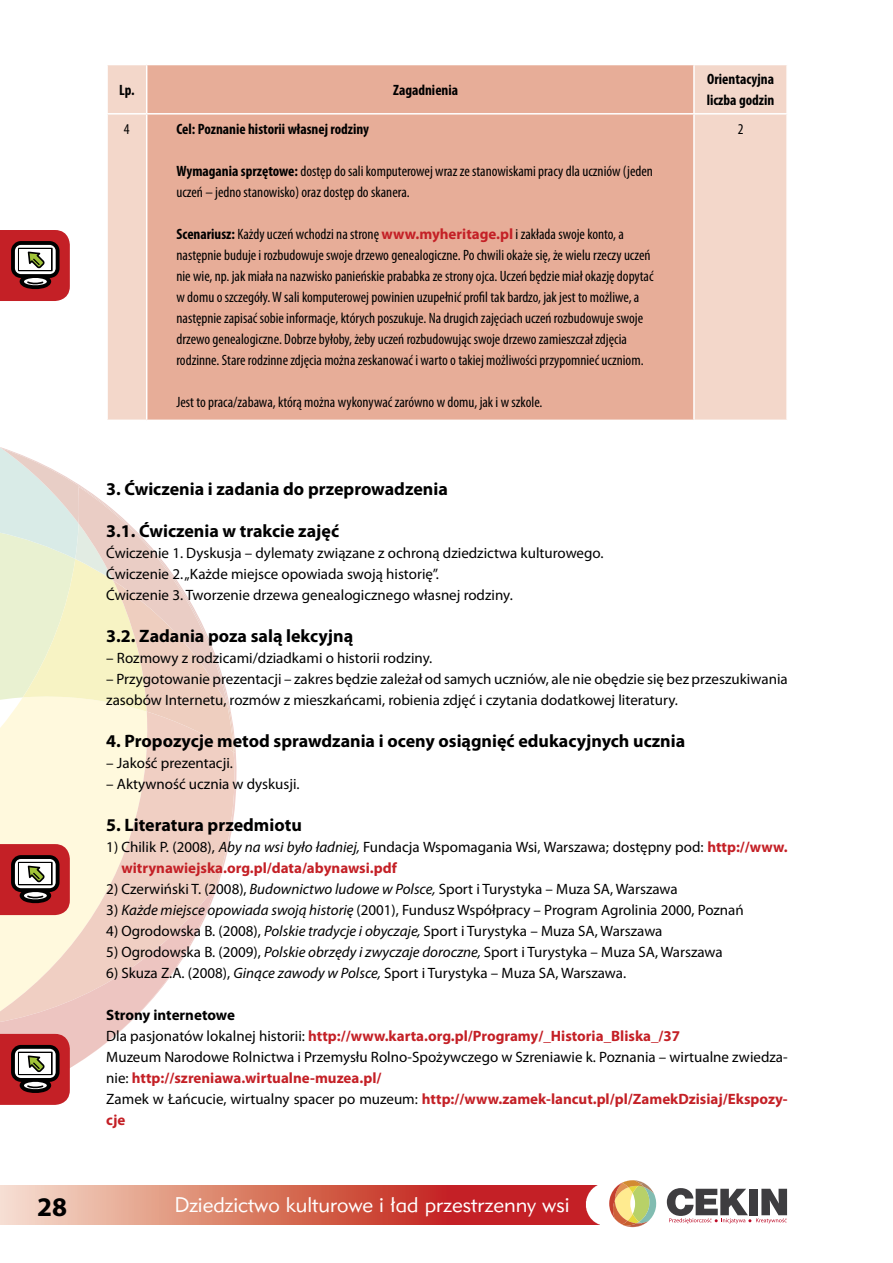
<style>
.page{position:relative;width:893px;height:1263px;background:#fff}
.page>*{position:absolute;margin:0;border:0;box-sizing:border-box;transform-origin:0 0}
.t1{font:700 27px "Myriad Pro";color:#000}
.t2{font:21px "Geometr 415 Lt PL Light A";color:#fff}
.level_1{font:700 18px "Myriad Pro";color:#000}
.level_1_1{font:700 18px "Myriad Pro";color:#000}
.tekst_normal{font:15px/21px "Myriad Pro";color:#000}
.Normalny{font:condensed 15px/21px "Myriad Pro";color:#000}
.tekst_normal-2{font:700 15px/21px "Myriad Pro";color:#c42026}
.level_1_1_1{font:15px "Myriad Pro";color:#000}
.List_Paragraph{font:700 condensed 15px/21px "Myriad Pro";color:#000}
.Normalny-2{font:700 condensed 15px "Myriad Pro";color:#000}
.tekst_normal-3{font:700 15px "Myriad Pro";letter-spacing:-.005em;color:#000}
.List_Paragraph-2{font:condensed 15px "Myriad Pro";color:#000}
.s1{font-weight:700}
.s2{font-weight:700;font-stretch:normal;color:#c42026}
.s3{font-style:italic}
.s4{font-weight:700;color:#c42026}
.s5{font-weight:400;color:#000}
</style>
<div class="page">
<svg style="left:609px;top:1180px;width:47px;height:47px"></svg>
<svg style="left:667px;top:1188px;width:120px;height:35px"></svg>
<img style="left:0;top:1186px;width:600px;height:39px">
<div style="left:108px;top:65px;width:678px;height:355px;background:#f3d7ca"></div>
<div style="left:147px;top:65px;width:546px;height:355px;background:#e7ad98"></div>
<hr style="left:106px;top:113px;width:41px;height:2px;background:#fff">
<hr style="left:694px;top:113px;width:94px;height:2px;background:#fff">
<hr style="left:147px;top:113px;width:547px;height:2px;background:#fff">
<hr style="left:146px;top:65px;width:1px;height:48px;background:#fff">
<hr style="left:693px;top:65px;width:2px;height:48px;background:#fff">
<hr style="left:146px;top:115px;width:1px;height:305px;background:#fff">
<hr style="left:693px;top:115px;width:2px;height:305px;background:#fff">
<svg style="left:0;top:230px;width:70px;height:71px"></svg>
<svg style="left:0;top:447px;width:235px;height:658px"></svg>
<p class="List_Paragraph" style="left:119px;top:79px;width:17px">Lp.</p>
<p class="List_Paragraph" style="left:393px;top:79px;width:66px">Zagadnienia</p>
<p class="List_Paragraph" style="left:707px;top:68px;width:69px">Orientacyjna liczba godzin</p>
<p class="List_Paragraph-2" style="left:124px;top:120px;width:7px">4</p>
<p class="Normalny-2" style="left:176px;top:119px;width:194px">Cel: Poznanie historii własnej rodziny</p>
<p class="Normalny" style="left:176px;top:160px;width:478px"><span class="s1">Wymagania sprzętowe:</span> dostęp do sali komputerowej wraz ze stanowiskami pracy dla uczniów (jeden uczeń – jedno stanowisko) oraz dostęp do skanera.</p>
<p class="Normalny" style="left:176px;top:223px;width:479px"><span class="s1">Scenariusz:</span> Każdy uczeń wchodzi na stronę <span class="s2">www.myheritage.pl</span> i zakłada swoje konto, a następnie buduje i rozbudowuje swoje drzewo genealogiczne. Po chwili okaże się, że wielu rzeczy uczeń nie wie, np. jak miała na nazwisko panieńskie prababka ze strony ojca. Uczeń będzie miał okazję dopytać w domu o szczegóły.W sali komputerowej powinien uzupełnić profil tak bardzo, jak jest to możliwe, a następnie zapisać sobie informacje, których poszukuje. Na drugich zajęciach uczeń rozbudowuje swoje drzewo genealogiczne. Dobrze byłoby, żeby uczeń rozbudowując swoje drzewo zamieszczał zdjęcia rodzinne. Stare rodzinne zdjęcia można zeskanować i warto o takiej możliwości przypomnieć uczniom.</p>
<p class="Normalny" style="left:176px;top:391px;width:368px">Jest to praca/zabawa, którą można wykonywać zarówno w domu, jak i w szkole.</p>
<p class="List_Paragraph-2" style="left:738px;top:120px;width:7px">2</p>
<p class="level_1" style="left:106px;top:477px;width:343px">3. Ćwiczenia i zadania do przeprowadzenia</p>
<p class="level_1_1" style="left:106px;top:519px;width:234px">3.1. Ćwiczenia w trakcie zajęć</p>
<p class="level_1_1_1" style="left:106px;top:544px;width:499px">Ćwiczenie 1. Dyskusja – dylematy związane z ochroną dziedzictwa kulturowego.</p>
<p class="level_1_1_1" style="left:106px;top:565px;width:334px">Ćwiczenie 2.„Każde miejsce opowiada swoją historię”.</p>
<p class="level_1_1_1" style="left:106px;top:586px;width:408px">Ćwiczenie 3. Tworzenie drzewa genealogicznego własnej rodziny.</p>
<p class="level_1_1" style="left:106px;top:624px;width:248px">3.2. Zadania poza salą lekcyjną</p>
<p class="tekst_normal" style="left:106px;top:647px;width:327px">– Rozmowy z rodzicami/dziadkami o historii rodziny.</p>
<p class="tekst_normal" style="left:106px;top:668px;width:683px">– Przygotowanie prezentacji – zakres będzie zależał od samych uczniów, ale nie obędzie się bez przeszukiwania zasobów Internetu, rozmów z mieszkańcami, robienia zdjęć i czytania dodatkowej literatury.</p>
<p class="level_1" style="left:106px;top:729px;width:580px">4. Propozycje metod sprawdzania i oceny osiągnięć edukacyjnych ucznia</p>
<p class="tekst_normal" style="left:106px;top:752px;width:128px">– Jakość prezentacji.</p>
<p class="tekst_normal" style="left:106px;top:773px;width:195px">– Aktywność ucznia w dyskusji.</p>
<p class="level_1" style="left:106px;top:813px;width:197px">5. Literatura przedmiotu</p>
<p class="tekst_normal" style="left:121px;top:836px;width:668px;text-indent:-15px">1) Chilik P. (2008), <span class="s3">Aby na wsi było ładniej,</span> Fundacja Wspomagania Wsi, Warszawa; dostępny pod: <span class="s4">http://www. witrynawiejska.org.pl/data/abynawsi.pdf</span></p>
<p class="tekst_normal" style="left:106px;top:878px;width:573px">2) Czerwiński T. (2008), <span class="s3">Budownictwo ludowe w Polsce,</span> Sport i Turystyka – Muza SA, Warszawa</p>
<p class="tekst_normal" style="left:106px;top:899px;width:639px">3) <span class="s3">Każde miejsce opowiada swoją historię</span> (2001), Fundusz Współpracy – Program Agrolinia 2000, Poznań</p>
<p class="tekst_normal" style="left:106px;top:920px;width:558px">4) Ogrodowska B. (2008), <span class="s3">Polskie tradycje i obyczaje,</span> Sport i Turystyka – Muza SA, Warszawa</p>
<p class="tekst_normal" style="left:106px;top:941px;width:618px">5) Ogrodowska B. (2009), <span class="s3">Polskie obrzędy i zwyczaje doroczne,</span> Sport i Turystyka – Muza SA, Warszawa</p>
<p class="tekst_normal" style="left:106px;top:962px;width:521px">6) Skuza Z.A. (2008), <span class="s3">Ginące zawody w Polsce,</span> Sport i Turystyka – Muza SA, Warszawa.</p>
<p class="tekst_normal-3" style="left:106px;top:1005px;width:130px">Strony internetowe</p>
<p class="tekst_normal-2" style="left:106px;top:1025px;width:575px"><span class="s5">Dla pasjonatów lokalnej historii:</span> http://www.karta.org.pl/Programy/_Historia_Bliska_/37</p>
<p class="tekst_normal" style="left:106px;top:1046px;width:683px">Muzeum Narodowe Rolnictwa i Przemysłu Rolno-Spożywczego w Szreniawie k. Poznania – wirtualne zwiedza&shy;nie: <span class="s4">http://szreniawa.wirtualne-muzea.pl/</span></p>
<p class="tekst_normal-2" style="left:106px;top:1088px;width:683px"><span class="s5">Zamek w Łańcucie, wirtualny spacer po muzeum:</span> http://www.zamek-lancut.pl/pl/ZamekDzisiaj/Ekspozy&shy;cje</p>
<h1 class="t1" style="left:37px;top:1189px;width:31px">28</h1>
<h2 class="t2" style="left:174px;top:1191px;width:397px">Dziedzictwo kulturowe i ład przestrzenny wsi</h2>
</div>
